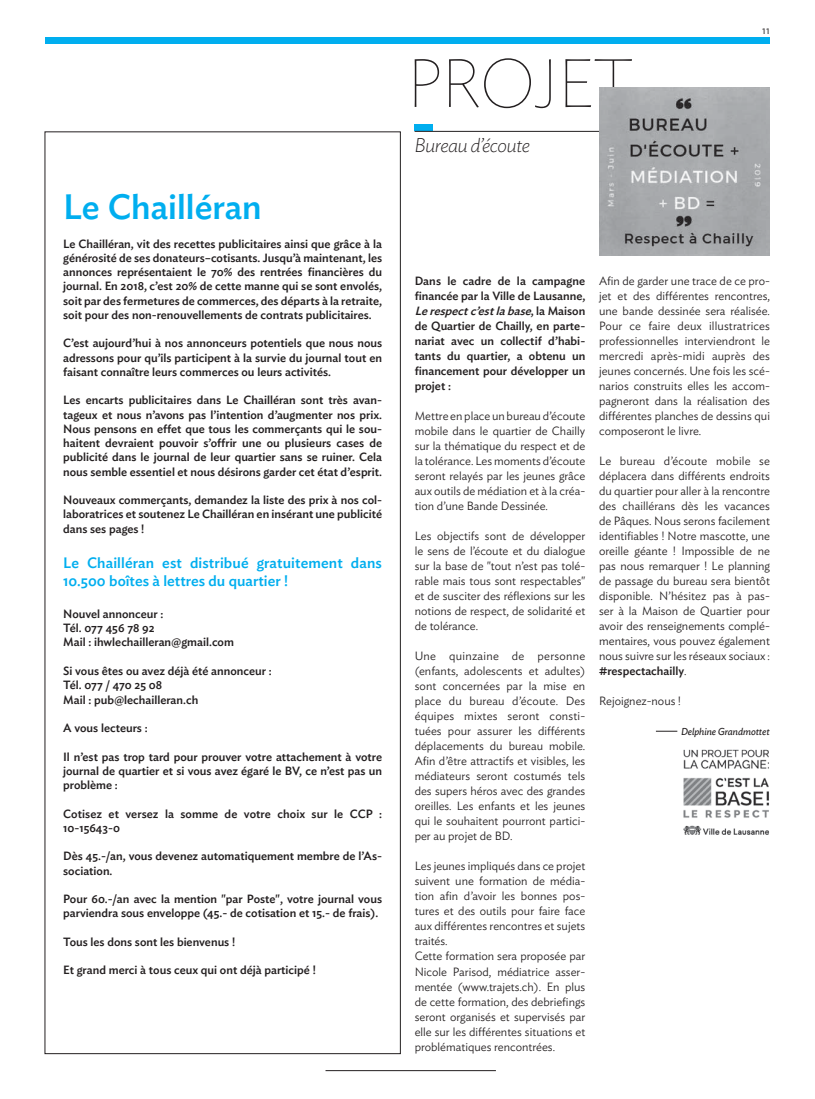
<style>
.page{position:relative;width:815px;height:1099px;background:#fff}
.page>*{position:absolute;margin:0;border:0;box-sizing:border-box;transform-origin:0 0}
.t1{font:100 67.5px "Ideal Sans";letter-spacing:-.01em;color:#231f20}
.t2{font:500 35px "Ideal Sans";color:#00aeef}
.t3{font:italic 200 19.75px "Ideal Sans";letter-spacing:-.025em;color:#231f20}
.t4{font:500 15px/17.5px "Ideal Sans";letter-spacing:.01em;color:#00aeef}
.t5{font:300 11.88px/15px "Ideal Sans";color:#231f20;text-align:justify}
.t6{font:500 11.88px/14.2px "Ideal Sans";color:#231f20;text-align:justify}
.t7{font:300 11.25px "Ideal Sans";color:#231f20}
.t8{font:italic 10px "Ideal Sans";letter-spacing:-.01em;color:#231f20}
.s1{font-style:italic}
.s2{font-weight:500}
</style>
<div class="page">
<hr style="left:326px;top:1070px;width:170px;height:1px;background:#231f20">
<div style="left:45px;top:37px;width:725px;height:7px;background:#00aeef"></div>
<div style="left:415px;top:125px;width:18px;height:6px;background:#00aeef"></div>
<hr style="left:415px;top:131px;width:350px;height:1px;background:#231f20">
<img style="left:599px;top:88px;width:171px;height:167px">
<svg style="left:656px;top:731px;width:21px;height:1px"></svg>
<img style="left:683px;top:749px;width:86px;height:86px">
<h2 class="t2" style="left:63px;top:180px;width:200px">Le Chailléran</h2>
<p class="t6" style="left:63px;top:235px;width:320px">Le Chailléran, vit des recettes publicitaires ainsi que grâce à la générosité de ses donateurs–cotisants. Jusqu’à maintenant, les annonces représentaient le 70% des rentrées financières du journal. En 2018, c’est 20% de cette manne qui se sont envolés, soit par des fermetures de commerces, des départs à la retraite, soit pour des non-renouvellements de contrats publicitaires.</p>
<p class="t6" style="left:63px;top:335px;width:320px">C’est aujourd’hui à nos annonceurs potentiels que nous nous adressons pour qu’ils participent à la survie du journal tout en faisant connaître leurs commerces ou leurs activités.</p>
<p class="t6" style="left:63px;top:392px;width:320px">Les encarts publicitaires dans Le Chailléran sont très avan&shy;tageux et nous n’avons pas l’intention d’augmenter nos prix.<br>Nous pensons en effet que tous les commerçants qui le sou&shy;haitent devraient pouvoir s’offrir une ou plusieurs cases de publicité dans le journal de leur quartier sans se ruiner. Cela nous semble essentiel et nous désirons garder cet état d’esprit.</p>
<p class="t6" style="left:63px;top:492px;width:320px">Nouveaux commerçants, demandez la liste des prix à nos col&shy;laboratrices et soutenez Le Chailléran en insérant une publicité dans ses pages !</p>
<p class="t4" style="left:63px;top:553px;width:320px">Le Chailléran est distribué gratuitement dans<br>10.500 boîtes à lettres du quartier !</p>
<p class="t6" style="left:63px;top:605px;width:172px;text-align:left">Nouvel annonceur :<br>Tél. 077 456 78 92<br>Mail : ihwlechailleran@gmail.com</p>
<p class="t6" style="left:63px;top:662px;width:210px;text-align:left">Si vous êtes ou avez déjà été annonceur :<br>Tél. 077 / 470 25 08<br>Mail : pub@lechailleran.ch</p>
<p class="t6" style="left:63px;top:719px;width:86px">A vous lecteurs :</p>
<p class="t6" style="left:63px;top:748px;width:320px">Il n’est pas trop tard pour prouver votre attachement à votre journal de quartier et si vous avez égaré le BV, ce n’est pas un problème :</p>
<p class="t6" style="left:63px;top:805px;width:320px">Cotisez et versez la somme de votre choix sur le CCP :<br>10-15643-0</p>
<p class="t6" style="left:63px;top:848px;width:320px">Dès 45.-/an, vous devenez automatiquement membre de l’As&shy;sociation.</p>
<p class="t6" style="left:63px;top:890px;width:320px">Pour 60.-/an avec la mention "par Poste", votre journal vous parviendra sous enveloppe (45.- de cotisation et 15.- de frais).</p>
<p class="t6" style="left:63px;top:933px;width:173px">Tous les dons sont les bienvenus !</p>
<p class="t6" style="left:63px;top:962px;width:254px">Et grand merci à tous ceux qui ont déjà participé !</p>
<h1 class="t1" style="left:407px;top:31px;width:228px">PROJET</h1>
<h3 class="t3" style="left:415px;top:130px;width:117px">Bureau d’écoute</h3>
<p class="t7" style="left:762px;top:22px;width:9px">11</p>
<p class="t6" style="left:415px;top:272px;width:172px;line-height:15px">Dans le cadre de la campagne financée par la Ville de Lausanne, <span class="s1">Lerespectc’estlabase</span>, l a M a i s o n de Quartier de Chailly, en parte&shy;nariat avec un collectif d’habi&shy;tants du quartier, a obtenu un financement pour développer un projet :</p>
<p class="t5" style="left:415px;top:407px;width:172px">Mettre en place un bureau d’écoute mobile dans le quartier de Chailly sur la thématique du respect et de la tolérance. Les moments d’écoute seront relayés par les jeunes grâce aux outils de médiation et à la créa&shy;tion d’une Bande Dessinée.</p>
<p class="t5" style="left:415px;top:527px;width:172px">Les objectifs sont de développer le sens de l’écoute et du dialogue sur la base de "tout n’est pas tolé&shy;rable mais tous sont respectables" et de susciter des réflexions sur les notions de respect, de solidarité et de tolérance.</p>
<p class="t5" style="left:415px;top:647px;width:172px">Une quinzaine de personne (enfants, adolescents et adultes) sont concernées par la mise en place du bureau d’écoute. Des équipes mixtes seront consti&shy;tuées pour assurer les différents déplacements du bureau mobile.<br>Afin d’être attractifs et visibles, les médiateurs seront costumés tels des supers héros avec des grandes oreilles. Les enfants et les jeunes qui le souhaitent pourront partici&shy;per au projet de BD.</p>
<p class="t5" style="left:415px;top:857px;width:172px;text-align:left">Les jeunes impliqués dans ce projet suivent une formation de média&shy;tion afin d’avoir les bonnes pos&shy;tures et des outils pour faire face aux différentes rencontres et sujets traités.<br>Cette formation sera proposée par<br>Nicole Parisod, médiatrice asser&shy;mentée (www.trajets.ch). En plus de cette formation, des debriefings seront organisés et supervisés par elle sur les différentes situations et problématiques rencontrées.</p>
<p class="t5" style="left:599px;top:272px;width:172px">Afin de garder une trace de ce pro&shy;jet et des différentes rencontres, une bande dessinée sera réalisée.<br>Pour ce faire deux illustratrices professionnelles interviendront le mercredi après-midi auprès des jeunes concernés. Une fois les scé&shy;narios construits elles les accom&shy;pagneront dans la réalisation des différentes planches de dessins qui composeront le livre.</p>
<p class="t5" style="left:599px;top:452px;width:172px">Le bureau d’écoute mobile se déplacera dans différents endroits du quartier pour aller à la rencontre des chaillérans dès les vacances de Pâques. Nous serons facilement identifiables ! Notre mascotte, une oreille géante ! Impossible de ne pas nous remarquer ! Le planning de passage du bureau sera bientôt disponible. N’hésitez pas à pas&shy;ser à la Maison de Quartier pour avoir des renseignements complé&shy;mentaires, vous pouvez également nous suivre sur les réseaux sociaux : <span class="s2">#respectachailly</span>.</p>
<p class="t5" style="left:599px;top:692px;width:83px">Rejoignez-nous !</p>
<p class="t8" style="left:681px;top:723px;width:90px">Delphine Grandmottet</p>
</div>
